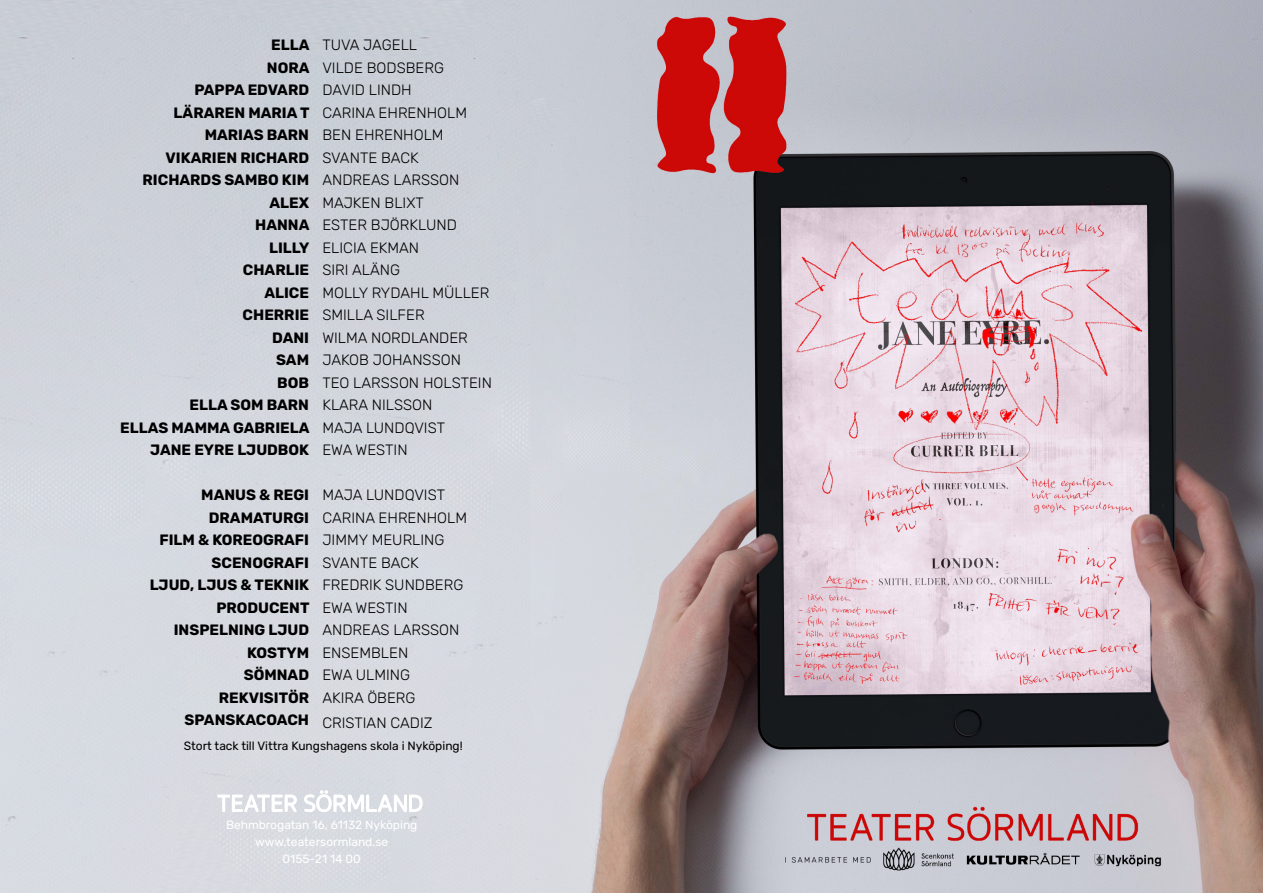
<style>
.page{position:relative;width:1263px;height:893px;background:#fff}
.page>*{position:absolute;margin:0;border:0;box-sizing:border-box;transform-origin:0 0}
.t1{font:300 15px "Rubik";color:#000001}
.t2{font:700 15px "Rubik";color:#000001}
.t3{font:300 15px "Rubik";color:#000}
.t4{font:12px "Rubik";color:#fff}
.t5{font:12px "Rubik";color:#000001}
</style>
<div class="page">
<img style="left:0;top:0;width:1263px;height:893px">
<svg style="left:218px;top:794px;width:78px;height:17px"></svg>
<svg style="left:304px;top:791px;width:118px;height:21px"></svg>
<p class="t3" style="left:322px;top:37px;width:96px">TUVA JAGELL</p>
<p class="t3" style="left:322px;top:59px;width:123px">VILDE BODSBERG</p>
<p class="t3" style="left:322px;top:82px;width:91px">DAVID LINDH</p>
<p class="t3" style="left:322px;top:104px;width:146px">CARINA EHRENHOLM</p>
<p class="t3" style="left:322px;top:127px;width:123px">BEN EHRENHOLM</p>
<p class="t3" style="left:322px;top:149px;width:98px">SVANTE BACK</p>
<p class="t3" style="left:322px;top:172px;width:139px">ANDREAS LARSSON</p>
<p class="t1" style="left:322px;top:194px;width:103px">MAJKEN BLIXT</p>
<p class="t1" style="left:322px;top:217px;width:136px">ESTER BJÖRKLUND</p>
<p class="t1" style="left:322px;top:239px;width:98px">ELICIA EKMAN</p>
<p class="t1" style="left:322px;top:262px;width:79px">SIRI ALÄNG</p>
<p class="t1" style="left:322px;top:284px;width:168px">MOLLY RYDAHL MÜLLER</p>
<p class="t1" style="left:322px;top:307px;width:104px">SMILLA SILFER</p>
<p class="t1" style="left:322px;top:329px;width:147px">WILMA NORDLANDER</p>
<p class="t1" style="left:322px;top:352px;width:140px">JAKOB JOHANSSON</p>
<p class="t1" style="left:322px;top:374px;width:171px">TEO LARSSON HOLSTEIN</p>
<p class="t1" style="left:322px;top:397px;width:111px">KLARA NILSSON</p>
<p class="t1" style="left:322px;top:419px;width:124px">MAJA LUNDQVIST</p>
<p class="t1" style="left:322px;top:442px;width:87px">EWA WESTIN</p>
<p class="t1" style="left:322px;top:487px;width:124px">MAJA LUNDQVIST</p>
<p class="t1" style="left:322px;top:509px;width:146px">CARINA EHRENHOLM</p>
<p class="t1" style="left:322px;top:532px;width:124px">JIMMY MEURLING</p>
<p class="t1" style="left:322px;top:554px;width:98px">SVANTE BACK</p>
<p class="t1" style="left:322px;top:577px;width:142px">FREDRIK SUNDBERG</p>
<p class="t1" style="left:322px;top:599px;width:87px">EWA WESTIN</p>
<p class="t1" style="left:322px;top:622px;width:139px">ANDREAS LARSSON</p>
<p class="t1" style="left:322px;top:644px;width:87px">ENSEMBLEN</p>
<p class="t1" style="left:322px;top:667px;width:89px">EWA ULMING</p>
<p class="t1" style="left:322px;top:689px;width:95px">AKIRA ÖBERG</p>
<p class="t1" style="left:322px;top:715px;width:112px">CRISTIAN CADIZ</p>
<p class="t5" style="left:184px;top:739px;width:281px">Stort tack till Vittra Kungshagens skola i Nyköping!</p>
<p class="t2" style="left:271px;top:37px;width:40px">ELLA</p>
<p class="t2" style="left:267px;top:59px;width:44px">NORA</p>
<p class="t2" style="left:194px;top:82px;width:116px">PAPPA EDVARD</p>
<p class="t2" style="left:174px;top:104px;width:137px">LÄRAREN MARIA T</p>
<p class="t2" style="left:205px;top:127px;width:106px">MARIAS BARN</p>
<p class="t2" style="left:166px;top:149px;width:145px">VIKARIEN RICHARD</p>
<p class="t2" style="left:143px;top:172px;width:168px">RICHARDS SAMBO KIM</p>
<p class="t2" style="left:269px;top:194px;width:41px">ALEX</p>
<p class="t2" style="left:255px;top:217px;width:56px">HANNA</p>
<p class="t2" style="left:269px;top:239px;width:42px">LILLY</p>
<p class="t2" style="left:243px;top:262px;width:68px">CHARLIE</p>
<p class="t2" style="left:264px;top:284px;width:46px">ALICE</p>
<p class="t2" style="left:243px;top:307px;width:68px">CHERRIE</p>
<p class="t2" style="left:272px;top:329px;width:38px">DANI</p>
<p class="t2" style="left:276px;top:352px;width:34px">SAM</p>
<p class="t2" style="left:277px;top:374px;width:33px">BOB</p>
<p class="t2" style="left:189px;top:397px;width:121px">ELLA SOM BARN</p>
<p class="t2" style="left:120px;top:419px;width:191px">ELLAS MAMMA GABRIELA</p>
<p class="t2" style="left:150px;top:442px;width:160px">JANE EYRE LJUDBOK</p>
<p class="t2" style="left:201px;top:487px;width:109px">MANUS &amp; REGI</p>
<p class="t2" style="left:209px;top:509px;width:102px">DRAMATURGI</p>
<p class="t2" style="left:159px;top:532px;width:151px">FILM &amp; KOREOGRAFI</p>
<p class="t2" style="left:212px;top:554px;width:99px">SCENOGRAFI</p>
<p class="t2" style="left:150px;top:577px;width:161px">LJUD, LJUS &amp; TEKNIK</p>
<p class="t2" style="left:216px;top:599px;width:95px">PRODUCENT</p>
<p class="t2" style="left:174px;top:622px;width:137px">INSPELNING LJUD</p>
<p class="t2" style="left:247px;top:644px;width:64px">KOSTYM</p>
<p class="t2" style="left:244px;top:667px;width:67px">SÖMNAD</p>
<p class="t2" style="left:219px;top:689px;width:92px">REKVISITÖR</p>
<p class="t2" style="left:185px;top:712px;width:126px">SPANSKACOACH</p>
<p class="t4" style="left:226px;top:818px;width:193px">Behmbrogatan 16, 61132 Nyköping</p>
<p class="t4" style="left:255px;top:835px;width:135px">www.teatersormland.se</p>
<p class="t4" style="left:283px;top:852px;width:80px">0155-21 14 00</p>
</div>
